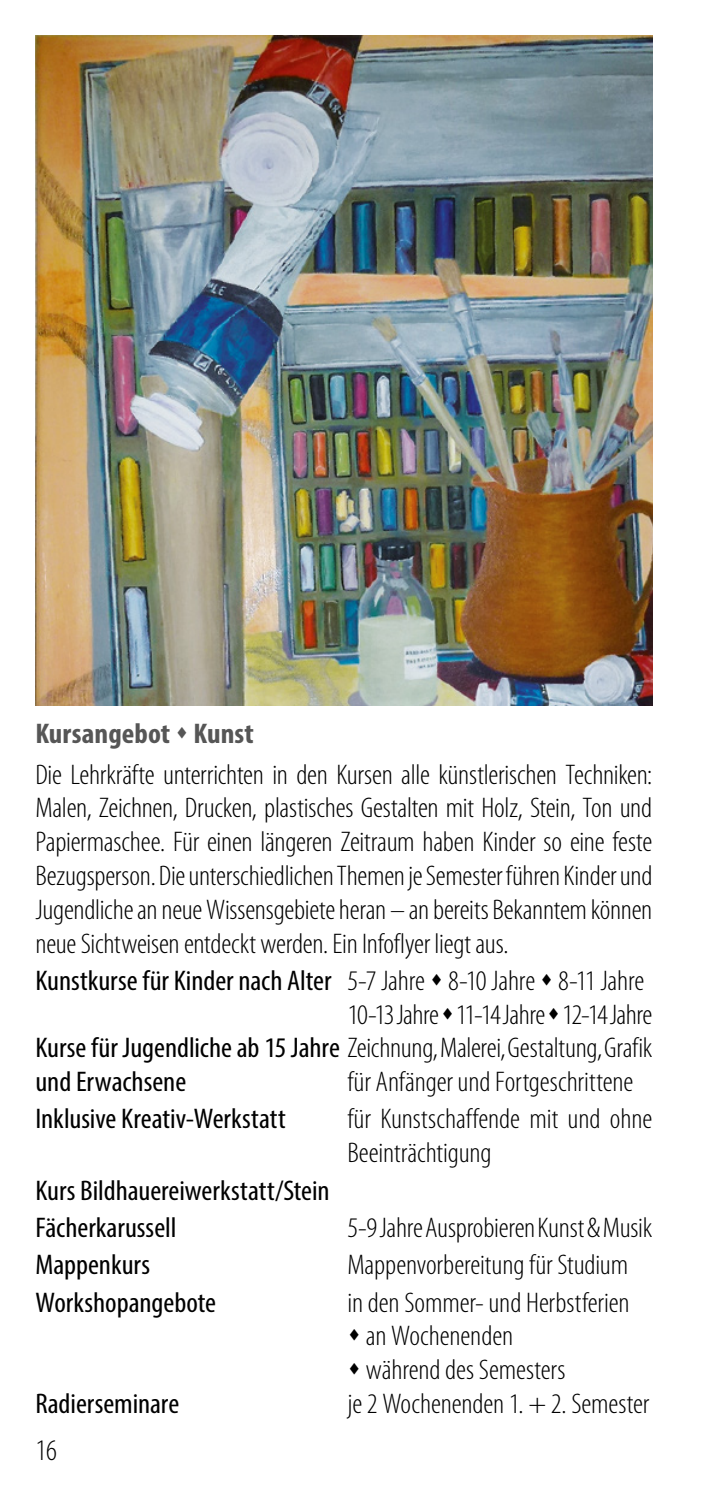
<style>
.page{position:relative;width:702px;height:1489px;background:#fff}
.page>*{position:absolute;margin:0;border:0;box-sizing:border-box;transform-origin:0 0}
.t1{font:300 condensed 30px "Myriad Pro";color:#000}
.t2{font:300 condensed 28.5px/33.8px "Myriad Pro";letter-spacing:-.005em;color:#000;scale:1.05 1}
.t3{font:condensed 28.5px/37.2px "Myriad Pro";color:#000;scale:1.05 1}
.s1{font-weight:700;color:#565656}
.s2{color:#565656}
.s3{font-weight:300}
.s4{font-weight:400}
</style>
<div class="page">
<img style="left:35px;top:35px;width:617px;height:670px">
<p class="t2" style="left:35px;top:712px;width:589px;line-height:40.8px"><span class="s1">Kursangebot</span> <span class="s2">▲</span> <span class="s1">Kunst<br></span>Die Lehrkräfte unterrichten in den Kursen alle künstlerischen Techniken:</p>
<p class="t2" style="left:35px;top:791px;width:589px;text-align:justify">Malen, Zeichnen, Drucken, plastisches Gestalten mit Holz, Stein, Ton und Papiermaschee. Für einen längeren Zeitraum haben Kinder so eine feste Bezugsperson. Die unterschiedlichen Themen je Semester führen Kinder und Jugendliche an neue Wissensgebiete heran – an bereits Bekanntem können neue Sichtweisen entdeckt werden. Ein Infoflyer liegt aus.</p>
<p class="t3" style="left:35px;top:961px;width:581px">Kunstkurse für Kinder nach Alter <span class="s3">5-7 Jahre</span> ▲ <span class="s3">8-10 Jahre</span> ▲ <span class="s3">8-11 Jahre</span></p>
<p class="t2" style="left:347px;top:997px;width:292px">10-13 Jahre ▲ 11-14 Jahre ▲ 12-14 Jahre</p>
<p class="t2" style="left:35px;top:1030px;width:589px"><span class="s4">Kurse für Jugendliche ab 15 Jahre</span> Zeichnung, Malerei, Gestaltung, Grafik</p>
<p class="t3" style="left:35px;top:1062px;width:145px">und Erwachsene</p>
<p class="t2" style="left:347px;top:1064px;width:274px">für Anfänger und Fortgeschrittene</p>
<p class="t3" style="left:35px;top:1099px;width:240px">Inklusive Kreativ-Werkstatt</p>
<p class="t2" style="left:347px;top:1101px;width:292px">für Kunstschaffende mit und ohne<br>Beeinträchtigung</p>
<p class="t3" style="left:35px;top:1171px;width:281px">Kurs Bildhauereiwerkstatt/Stein<br>Fächerkarussell</p>
<p class="t2" style="left:347px;top:1210px;width:292px">5-9 Jahre Ausprobieren Kunst &amp; Musik</p>
<p class="t3" style="left:35px;top:1245px;width:111px">Mappenkurs</p>
<p class="t2" style="left:347px;top:1247px;width:269px">Mappenvorbereitung für Studium</p>
<p class="t3" style="left:35px;top:1282px;width:174px">Workshopangebote</p>
<p class="t2" style="left:347px;top:1284px;width:270px">in den Sommer- und Herbstferien</p>
<p class="t2" style="left:347px;top:1318px;width:159px">▲ an Wochenenden</p>
<p class="t2" style="left:347px;top:1352px;width:209px">▲ während des Semesters</p>
<p class="t3" style="left:35px;top:1384px;width:138px">Radierseminare</p>
<p class="t2" style="left:347px;top:1386px;width:289px">je 2 Wochenenden 1. + 2. Semester</p>
<p class="t1" style="left:35px;top:1432px;width:23px">16</p>
</div>
